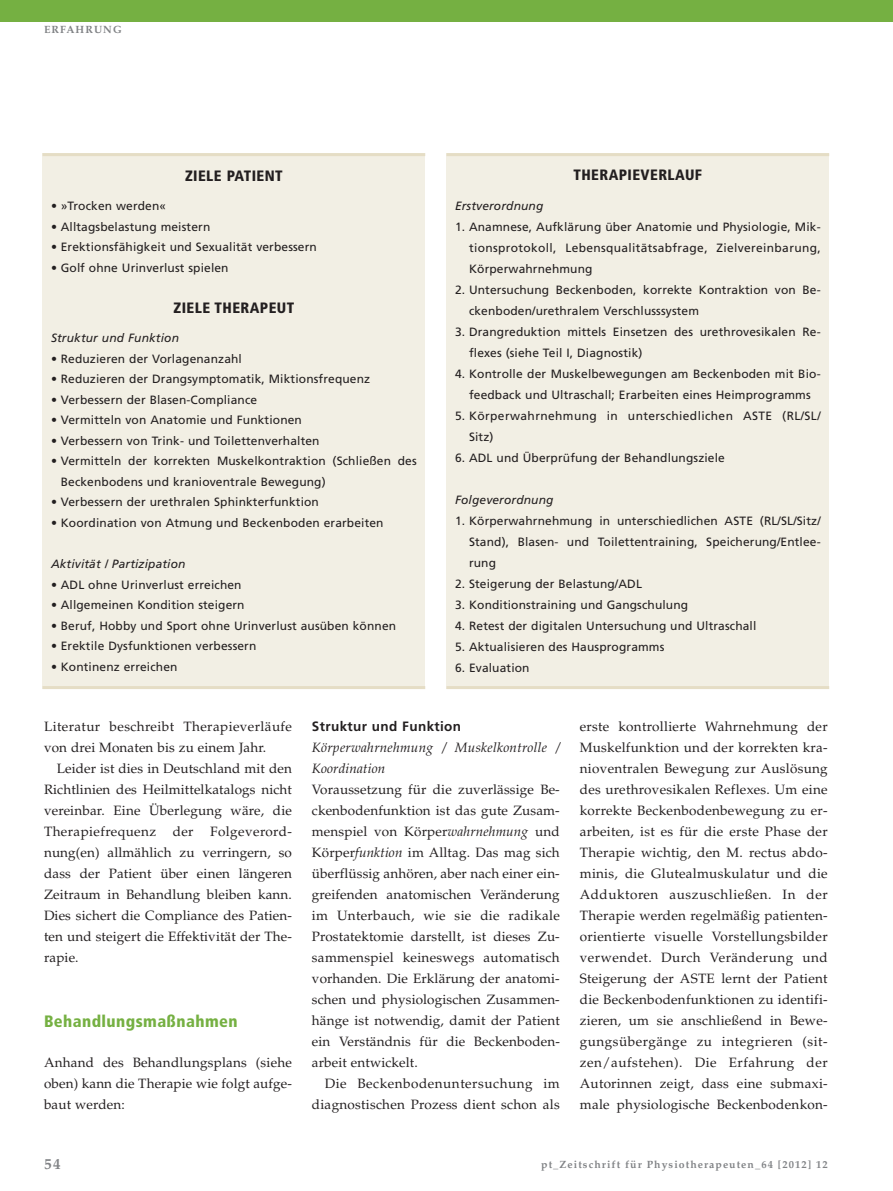
<style>
.page{position:relative;width:893px;height:1191px;background:#fff}
.page>*{position:absolute;margin:0;border:0;box-sizing:border-box;transform-origin:0 0}
.t1{font:900 condensed 16.5px "Frutiger LT Pro";letter-spacing:.025em;color:#75b042}
.t2{font:900 condensed 15px "Frutiger LT Pro";letter-spacing:.025em;color:#231f20}
.t3{font:700 15px "Palatino LT Std";color:#808285}
.t4{font:13.5px/21px "Palatino LT Std";letter-spacing:.01em;color:#231f20;text-align:justify}
.t5{font:13.5px/21px "Palatino LT Std";letter-spacing:.03em;color:#231f20}
.t6{font:italic 13.5px/21px "Palatino LT Std";letter-spacing:.02em;color:#231f20}
.t7{font:700 13.5px "Frutiger LT Pro";letter-spacing:.03em;color:#231f20}
.t8{font:12px/21px "Frutiger LT Pro";letter-spacing:.01em;color:#231f20}
.t9{font:italic 12px "Frutiger LT Pro";letter-spacing:.01em;color:#231f20}
.t10{font:12px/21px "Frutiger LT Pro";letter-spacing:.035em;color:#231f20}
.t11{font:700 10.5px "Palatino LT Std";letter-spacing:.1em;color:#808285}
.s1{font-style:italic}
</style>
<div class="page">
<div style="left:0;top:0;width:893px;height:21px;background:#75b042"></div>
<div style="left:446px;top:153px;width:383px;height:536px;background:#f2efe4"></div>
<hr style="left:446px;top:153px;width:383px;height:3px;background:#e5ddc5">
<hr style="left:446px;top:686px;width:383px;height:3px;background:#e5ddc5">
<div style="left:43px;top:153px;width:382px;height:536px;background:#f2efe4"></div>
<hr style="left:43px;top:153px;width:382px;height:3px;background:#e5ddc5">
<hr style="left:43px;top:686px;width:382px;height:3px;background:#e5ddc5">
<p class="t11" style="left:44px;top:26px;width:79px">ERFAHRUNG</p>
<p class="t2" style="left:185px;top:171px;width:99px">ZIELE PATIENT</p>
<p class="t8" style="left:51px;top:197px;width:117px">• »Trocken werden«</p>
<p class="t8" style="left:51px;top:217px;width:161px">• Alltagsbelastung meistern</p>
<p class="t8" style="left:51px;top:238px;width:267px">• Erektionsfähigkeit und Sexualität verbessern</p>
<p class="t8" style="left:51px;top:258px;width:179px">• Golf ohne Urinverlust spielen</p>
<p class="t2" style="left:174px;top:302px;width:122px">ZIELE THERAPEUT</p>
<p class="t9" style="left:51px;top:333px;width:129px">Struktur und Funktion</p>
<p class="t8" style="left:51px;top:349px;width:192px">• Reduzieren der Vorlagenanzahl</p>
<p class="t8" style="left:51px;top:370px;width:321px">• Reduzieren der Drangsymptomatik, Miktionsfrequenz</p>
<p class="t8" style="left:51px;top:390px;width:208px">• Verbessern der Blasen-Compliance</p>
<p class="t8" style="left:51px;top:411px;width:252px">• Vermitteln von Anatomie und Funktionen</p>
<p class="t8" style="left:51px;top:431px;width:270px">• Verbessern von Trink- und Toilettenverhalten</p>
<p class="t8" style="left:61px;top:452px;width:357px;line-height:20.5px;text-indent:-10px">• Vermitteln der korrekten Muskelkontraktion (Schließen des<br>Beckenbodens und kranioventrale Bewegung)</p>
<p class="t8" style="left:51px;top:493px;width:269px">• Verbessern der urethralen Sphinkterfunktion</p>
<p class="t8" style="left:51px;top:513px;width:334px">• Koordination von Atmung und Beckenboden erarbeiten</p>
<p class="t9" style="left:51px;top:560px;width:136px">Aktivität / Partizipation</p>
<p class="t8" style="left:51px;top:575px;width:192px">• ADL ohne Urinverlust erreichen</p>
<p class="t8" style="left:51px;top:596px;width:195px">• Allgemeinen Kondition steigern</p>
<p class="t8" style="left:51px;top:616px;width:347px">• Beruf, Hobby und Sport ohne Urinverlust ausüben können</p>
<p class="t8" style="left:51px;top:637px;width:207px">• Erektile Dysfunktionen verbessern</p>
<p class="t8" style="left:51px;top:657px;width:128px">• Kontinenz erreichen</p>
<p class="t2" style="left:574px;top:170px;width:130px">THERAPIEVERLAUF</p>
<p class="t9" style="left:455px;top:201px;width:90px">Erstverordnung</p>
<p class="t8" style="left:469px;top:217px;width:353px;text-align:justify;text-indent:-14px">1. Anamnese, Aufklärung über Anatomie und Physiologie, Mik&shy;tionsprotokoll, Lebensqualitätsabfrage, Zielvereinbarung, Körperwahrnehmung</p>
<p class="t8" style="left:469px;top:280px;width:353px;text-indent:-14px">2. Untersuchung Beckenboden, korrekte Kontraktion von Be&shy;ckenboden/urethralem Verschlusssystem</p>
<p class="t8" style="left:469px;top:322px;width:353px;text-indent:-14px">3. Drangreduktion mittels Einsetzen des urethrovesikalen Re&shy;flexes (siehe Teil I, Diagnostik)</p>
<p class="t8" style="left:455px;top:364px;width:367px;text-align:center">4. Kontrolle der Muskelbewegungen am Beckenboden mit Bio&shy;feedback und Ultraschall; Erarbeiten eines Heimprogramms</p>
<p class="t10" style="left:469px;top:406px;width:353px;text-indent:-14px">5. Körperwahrnehmung in unterschiedlichen ASTE (RL/SL/<br>Sitz)</p>
<p class="t8" style="left:455px;top:448px;width:271px">6. ADL und Überprüfung der Behandlungsziele</p>
<p class="t9" style="left:455px;top:495px;width:100px">Folgeverordnung</p>
<p class="t8" style="left:469px;top:511px;width:353px;text-align:justify;text-indent:-14px">1. Körperwahrnehmung in unterschiedlichen ASTE (RL/SL/Sitz/ Stand), Blasen- und Toilettentraining, Speicherung/Entlee&shy;rung</p>
<p class="t8" style="left:455px;top:574px;width:188px">2. Steigerung der Belastung/ADL</p>
<p class="t8" style="left:455px;top:595px;width:235px">3. Konditionstraining und Gangschulung</p>
<p class="t8" style="left:455px;top:616px;width:303px">4. Retest der digitalen Untersuchung und Ultraschall</p>
<p class="t8" style="left:455px;top:637px;width:211px">5. Aktualisieren des Hausprogramms</p>
<p class="t8" style="left:455px;top:658px;width:76px">6. Evaluation</p>
<p class="t5" style="left:44px;top:717px;width:249px">Literatur beschreibt Therapieverläufe von drei Monaten bis zu einem Jahr.</p>
<p class="t4" style="left:44px;top:759px;width:249px;text-indent:13px">Leider ist dies in Deutschland mit den Richtlinien des Heilmittelkatalogs nicht vereinbar. Eine Überlegung wäre, die Therapiefrequenz der Folgeverord&shy;nung(en) allmählich zu verringern, so dass der Patient über einen längeren Zeitraum in Behandlung bleiben kann.<br>Dies sichert die Compliance des Patien&shy;ten und steigert die Effektivität der The&shy;rapie.</p>
<p class="t1" style="left:44px;top:1016px;width:195px">Behandlungsmaßnahmen</p>
<p class="t4" style="left:44px;top:1053px;width:249px">Anhand des Behandlungsplans (siehe oben) kann die Therapie wie folgt aufge&shy;baut werden:</p>
<p class="t7" style="left:312px;top:721px;width:151px">Struktur und Funktion</p>
<p class="t6" style="left:312px;top:738px;width:249px">Körperwahrnehmung / Muskelkontrolle /<br>Koordination</p>
<p class="t4" style="left:312px;top:780px;width:249px">Voraussetzung für die zuverlässige Be&shy;ckenbodenfunktion ist das gute Zusam&shy;menspiel von Körper<span class="s1">wahrnehmung</span> und Körper<span class="s1">funktion</span> im Alltag. Das mag sich überflüssig anhören, aber nach einer ein&shy;greifenden anatomischen Veränderung im Unterbauch, wie sie die radikale Prostatektomie darstellt, ist dieses Zu&shy;sammenspiel keineswegs automatisch vorhanden. Die Erklärung der anatomi&shy;schen und physiologischen Zusammen&shy;hänge ist notwendig, damit der Patient ein Verständnis für die Beckenboden&shy;arbeit entwickelt.</p>
<p class="t4" style="left:312px;top:1074px;width:249px;text-align:right">Die Beckenbodenuntersuchung im diagnostischen Prozess dient schon als</p>
<p class="t4" style="left:580px;top:717px;width:249px">erste kontrollierte Wahrnehmung der Muskelfunktion und der korrekten kra&shy;nioventralen Bewegung zur Auslösung des urethrovesikalen Reflexes. Um eine korrekte Beckenbodenbewegung zu er&shy;arbeiten, ist es für die erste Phase der Therapie wichtig, den M. rectus abdo&shy;minis, die Glutealmuskulatur und die Adduktoren auszuschließen. In der Therapie werden regelmäßig patienten&shy;orientierte visuelle Vorstellungsbilder verwendet. Durch Veränderung und Steigerung der ASTE lernt der Patient die Beckenbodenfunktionen zu identifi&shy;zieren, um sie anschließend in Bewe&shy;gungsübergänge zu integrieren (sit&shy;zen/aufstehen). Die Erfahrung der Autorinnen zeigt, dass eine submaxi&shy;male physiologische Beckenbodenkon-</p>
<p class="t3" style="left:44px;top:1158px;width:18px">54</p>
<p class="t11" style="left:541px;top:1160px;width:288px">pt_Zeitschrift für Physiotherapeuten_64 [2012] 12</p>
</div>
